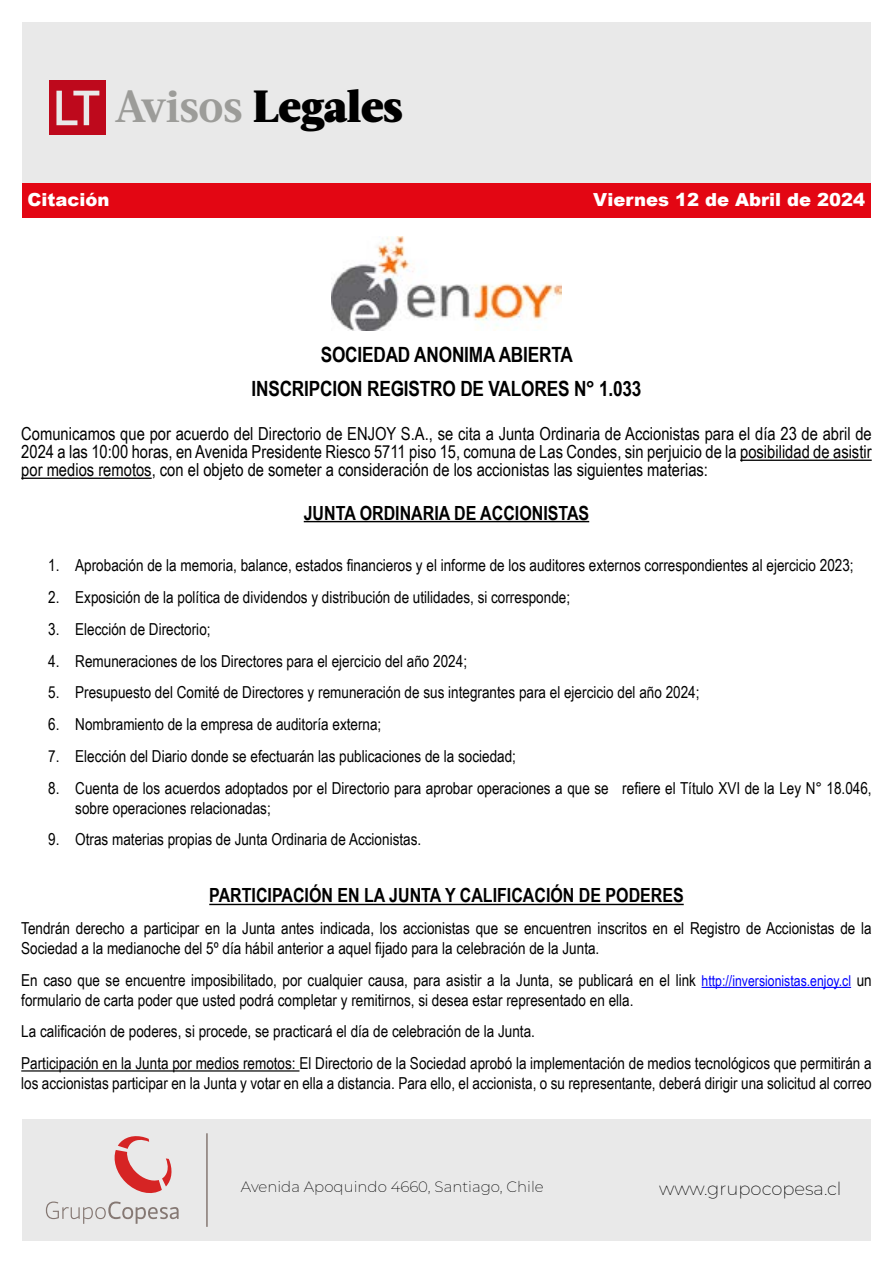
<style>
.page{position:relative;width:893px;height:1263px;background:#fff}
.page>*{position:absolute;margin:0;border:0;box-sizing:border-box;transform-origin:0 0}
.t1{font:900 45px "Acta";letter-spacing:-.01em;color:#000}
.t2{font:700 21px/34.2px "Arial Narrow";letter-spacing:-.01em;color:#000;text-align:center}
.t3{font:700 19.5px "Arial Narrow";color:#000}
.t4{font:18px/18px "Arial Narrow";color:#000;text-align:justify}
.t5{font:900 18px "Arial";color:#fff}
.t6{font:200 18px "Montserrat";color:#000}
.t7{font:16.5px/19.8px "Arial Narrow";color:#000}
.t8{font:200 15px "Montserrat";color:#000}
.s1{font-weight:700;color:#ababa8}
.s2{font-size:15px;color:#00f}
</style>
<div class="page">
<div style="left:22px;top:1120px;width:849px;height:121px;background:#e9e9e9"></div>
<div style="left:22px;top:183px;width:849px;height:35px;background:#e30613"></div>
<svg style="left:46px;top:1136px;width:133px;height:88px"></svg>
<hr style="left:206px;top:1133px;width:2px;height:94px;background:#857873">
<div style="left:22px;top:22px;width:849px;height:160px;background:#e9e9e9"></div>
<hr style="left:740px;top:460px;width:132px;height:1px;background:#000">
<hr style="left:21px;top:478px;width:131px;height:1px;background:#000">
<hr style="left:304px;top:521px;width:285px;height:1px;background:#000">
<hr style="left:209px;top:904px;width:475px;height:1px;background:#000">
<hr style="left:702px;top:987px;width:149px;height:1px;background:#00f">
<hr style="left:21px;top:1070px;width:278px;height:1px;background:#000">
<img style="left:332px;top:236px;width:229px;height:94px">
<h1 class="t1" style="left:115px;top:79px;width:289px"><span class="s1">Avisos</span> Legales</h1>
<p class="t5" style="left:28px;top:187px;width:84px">Citación</p>
<p class="t5" style="left:593px;top:187px;width:274px">Viernes 12 de Abril de 2024</p>
<p class="t2" style="left:251px;top:336px;width:392px">SOCIEDAD ANONIMA ABIERTA<br>INSCRIPCION REGISTRO DE VALORES N° 1.033</p>
<p class="t4" style="left:21px;top:424px;width:852px">Comunicamos que por acuerdo del Directorio de ENJOY S.A., se cita a Junta Ordinaria de Accionistas para el día 23 de abril de 2024 a las 10:00 horas, en Avenida Presidente Riesco 5711 piso 15, comuna de Las Condes, sin perjuicio de la posibilidad de asistir por medios remotos, con el objeto de someter a consideración de los accionistas las siguientes materias:</p>
<p class="t3" style="left:304px;top:498px;width:287px">JUNTA ORDINARIA DE ACCIONISTAS</p>
<p class="t7" style="left:48px;top:555px;width:807px">1. Aprobación de la memoria, balance, estados financieros y el informe de los auditores externos correspondientes al ejercicio 2023;</p>
<p class="t7" style="left:48px;top:587px;width:523px">2. Exposición de la política de dividendos y distribución de utilidades, si corresponde;</p>
<p class="t7" style="left:48px;top:618px;width:164px">3. Elección de Directorio;</p>
<p class="t7" style="left:48px;top:650px;width:420px">4. Remuneraciones de los Directores para el ejercicio del año 2024;</p>
<p class="t7" style="left:48px;top:682px;width:653px">5. Presupuesto del Comité de Directores y remuneración de sus integrantes para el ejercicio del año 2024;</p>
<p class="t7" style="left:48px;top:714px;width:335px">6. Nombramiento de la empresa de auditoría externa;</p>
<p class="t7" style="left:48px;top:746px;width:469px">7. Elección del Diario donde se efectuarán las publicaciones de la sociedad;</p>
<p class="t7" style="left:75px;top:777px;width:798px;text-indent:-27px">8. Cuenta de los acuerdos adoptados por el Directorio para aprobar operaciones a que se refiere el Título XVI de la Ley N° 18.046, sobre operaciones relacionadas;</p>
<p class="t7" style="left:48px;top:829px;width:374px">9. Otras materias propias de Junta Ordinaria de Accionistas.</p>
<p class="t3" style="left:209px;top:881px;width:476px">PARTICIPACIÓN EN LA JUNTA Y CALIFICACIÓN DE PODERES</p>
<p class="t7" style="left:21px;top:918px;width:852px">Tendrán derecho a participar en la Junta antes indicada, los accionistas que se encuentren inscritos en el Registro de Accionistas de la<br>Sociedad a la medianoche del 5º día hábil anterior a aquel fijado para la celebración de la Junta.</p>
<p class="t7" style="left:21px;top:969px;width:852px">En caso que se encuentre imposibilitado, por cualquier causa, para asistir a la Junta, se publicará en el link <span class="s2">http://inversionistas.enjoy.cl</span> un formulario de carta poder que usted podrá completar y remitirnos, si desea estar representado en ella.</p>
<p class="t7" style="left:21px;top:1015px;width:852px;line-height:31.8px">La calificación de poderes, si procede, se practicará el día de celebración de la Junta.<br>Participación en la Junta por medios remotos: El Directorio de la Sociedad aprobó la implementación de medios tecnológicos que permitirán a</p>
<p class="t7" style="left:21px;top:1073px;width:852px">los accionistas participar en la Junta y votar en ella a distancia. Para ello, el accionista, o su representante, deberá dirigir una solicitud al correo</p>
<p class="t8" style="left:241px;top:1177px;width:304px">Avenida Apoquindo 4660, Santiago, Chile</p>
<p class="t6" style="left:659px;top:1177px;width:184px">www.grupocopesa.cl</p>
</div>
